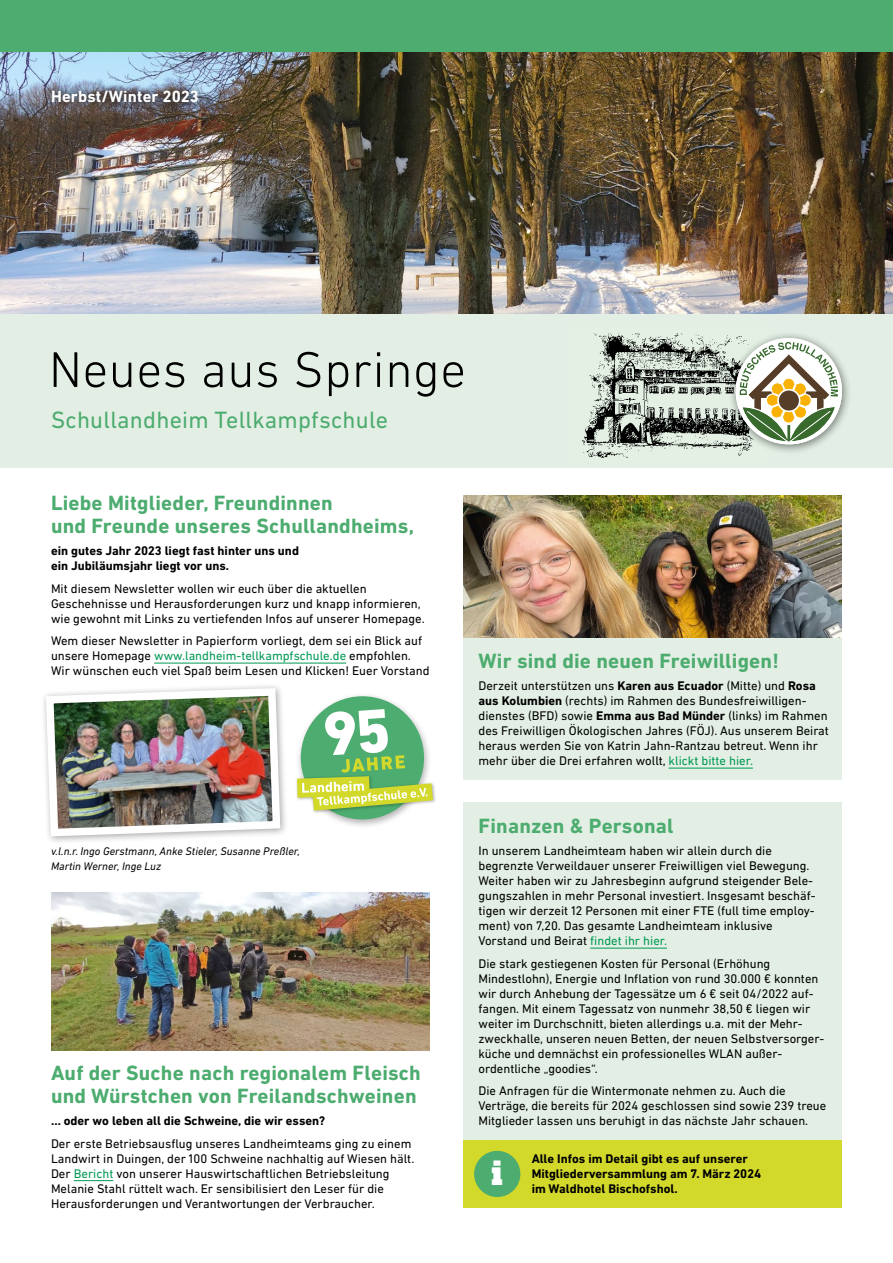
<style>
.page{position:relative;width:893px;height:1263px;background:#fff}
.page>*{position:absolute;margin:0;border:0;box-sizing:border-box;transform-origin:0 0}
.t1{font:300 51px "DIN Next LT Pro";letter-spacing:.01em;color:#000}
.t2{font:900 36px "DIN Next Slab Pro";color:#fff}
.t3{font:24px "DIN Next LT Pro";letter-spacing:.01em;color:#4dac6f}
.t4{font:700 21px/22.5px "DIN Next LT Pro";letter-spacing:.01em;color:#4dac6f}
.t5{font:700 16.5px "DIN Next LT Pro";letter-spacing:.01em;color:#fff}
.t6{font:12.75px/15px "DIN Next LT Pro";color:#000}
.t7{font:700 12.75px/15px "DIN Next LT Pro";color:#000}
.t8{font:italic 11.25px/15px "DIN Next LT Pro";color:#000}
.s1{color:#009953}
.s2{font-weight:700}
</style>
<div class="page">
<img style="left:0;top:51px;width:893px;height:264px">
<div style="left:0;top:0;width:893px;height:51px;background:#4dac6f"></div>
<div style="left:0;top:315px;width:893px;height:153px;background:#e3efe4"></div>
<img style="left:582px;top:333px;width:159px;height:125px">
<div style="left:728px;top:331px;width:124px;height:124px;background:#000;opacity:.5"></div>
<svg style="left:736px;top:338px;width:106px;height:106px;background:#bdbfa6"></svg>
<hr style="left:787px;top:425px;width:3px;height:15px;background:#386a2d">
<svg style="left:43px;top:82px;width:164px;height:29px;background:#6b6f7b"></svg>
<hr style="left:154px;top:663px;width:192px;height:1px;background:#009953">
<img style="left:43px;top:686px;width:241px;height:154px">
<div style="left:463px;top:638px;width:379px;height:142px;background:#e3efe4"></div>
<hr style="left:669px;top:768px;width:84px;height:1px;background:#009953">
<img style="left:463px;top:495px;width:379px;height:143px">
<div style="left:463px;top:803px;width:379px;height:345px;background:#e3efe4"></div>
<div style="left:463px;top:1140px;width:379px;height:68px;background:#d3d92b"></div>
<hr style="left:590px;top:948px;width:77px;height:1px;background:#009953">
<div style="left:474px;top:1151px;width:46px;height:46px;background:#4dac6f;border-radius:50%"></div>
<div style="left:296px;top:692px;width:136px;height:137px;background:#000;opacity:.3"></div>
<div style="left:295px;top:775px;width:142px;height:40px;background:#000;opacity:.3"></div>
<svg style="left:297px;top:696px;width:136px;height:124px"></svg>
<hr style="left:74px;top:1180px;width:39px;height:1px;background:#009953">
<img style="left:51px;top:893px;width:378px;height:157px">
<p class="t5" style="left:51px;top:86px;width:149px">Herbst/Winter 2023</p>
<h1 class="t1" style="left:49px;top:340px;width:419px">Neues aus Springe</h1>
<h3 class="t3" style="left:51px;top:406px;width:339px">Schullandheim Tellkampfschule</h3>
<h3 class="t4" style="left:51px;top:492px;width:364px">Liebe Mitglieder, Freundinnen<br>und Freunde unseres Schullandheims,</h3>
<p class="t7" style="left:51px;top:543px;width:250px">ein gutes Jahr 2023 liegt fast hinter uns und ein Jubiläumsjahr liegt vor uns.</p>
<p class="t6" style="left:51px;top:581px;width:375px">Mit diesem Newsletter wollen wir euch über die aktuellen<br>Geschehnisse und Herausforderungen kurz und knapp informieren, wie gewohnt mit Links zu vertiefenden Infos auf unserer Homepage.</p>
<p class="t6" style="left:51px;top:633px;width:380px">Wem dieser Newsletter in Papierform vorliegt, dem sei ein Blick auf unsere Homepage <span class="s1">www.landheim-tellkampfschule.de</span> empfohlen.<br>Wir wünschen euch viel Spaß beim Lesen und Klicken! Euer Vorstand</p>
<p class="t8" style="left:51px;top:844px;width:250px">v.l.n.r. Ingo Gerstmann, Anke Stieler, Susanne Preßler,<br>Martin Werner, Inge Luz</p>
<h3 class="t4" style="left:51px;top:1062px;width:371px">Auf der Suche nach regionalem Fleisch und Würstchen von Freilandschweinen</h3>
<p class="t7" style="left:51px;top:1113px;width:276px">… oder wo leben all die Schweine, die wir essen?</p>
<p class="t6" style="left:51px;top:1136px;width:365px">Der erste Betriebsausflug unseres Landheimteams ging zu einem Landwirt in Duingen, der 100 Schweine nachhaltig auf Wiesen hält.<br>Der <span class="s1">Bericht</span> von unserer Hauswirtschaftlichen Betriebsleitung Melanie Stahl rüttelt wach. Er sensibilisiert den Leser für die Herausforderungen und Verantwortungen der Verbraucher.</p>
<h3 class="t4" style="left:478px;top:649px;width:302px">Wir sind die neuen Freiwilligen!</h3>
<p class="t6" style="left:478px;top:678px;width:352px">Derzeit unterstützen uns <span class="s2">Karen aus Ecuador</span> (Mitte) und <span class="s2">Rosa aus Kolumbien</span> (rechts) im Rahmen des Bundesfreiwilligen&shy;dienstes (BFD) sowie <span class="s2">Emma aus Bad Münder</span> (links) im Rahmen des Freiwilligen Ökologischen Jahres (FÖJ). Aus unserem Beirat heraus werden Sie von Katrin Jahn-Rantzau betreut. Wenn ihr mehr über die Drei erfahren wollt, <span class="s1">klickt bitte hier.</span></p>
<h3 class="t4" style="left:478px;top:814px;width:197px">Finanzen &amp; Personal</h3>
<p class="t6" style="left:478px;top:843px;width:339px">In unserem Landheimteam haben wir allein durch die begrenzte Verweildauer unserer Freiwilligen viel Bewegung.<br>Weiter haben wir zu Jahresbeginn aufgrund steigender Bele&shy;gungszahlen in mehr Personal investiert. Insgesamt beschäf&shy;tigen wir derzeit 12 Personen mit einer FTE (full time employ&shy;ment) von 7,20. Das gesamte Landheimteam inklusive Vorstand und Beirat <span class="s1">findet ihr hier.</span></p>
<p class="t6" style="left:478px;top:955px;width:347px">Die stark gestiegenen Kosten für Personal (Erhöhung Mindestlohn), Energie und Inflation von rund 30.000 € konnten wir durch Anhebung der Tagessätze um 6 € seit 04/2022 auf&shy;fangen. Mit einem Tagessatz von nunmehr 38,50 € liegen wir weiter im Durchschnitt, bieten allerdings u.a. mit der Mehr&shy;zweckhalle, unseren neuen Betten, der neuen Selbstversorger&shy;küche und demnächst ein professionelles WLAN außer&shy;ordentliche „goodies“.</p>
<p class="t6" style="left:478px;top:1083px;width:349px">Die Anfragen für die Wintermonate nehmen zu. Auch die<br>Verträge, die bereits für 2024 geschlossen sind sowie 239 treue<br>Mitglieder lassen uns beruhigt in das nächste Jahr schauen.</p>
<p class="t7" style="left:532px;top:1151px;width:231px">Alle Infos im Detail gibt es auf unserer<br>Mitgliederversammlung am 7. März 2024 im Waldhotel Bischofshol.</p>
<h2 class="t2" style="left:492px;top:1151px;width:13px">i</h2>
</div>
